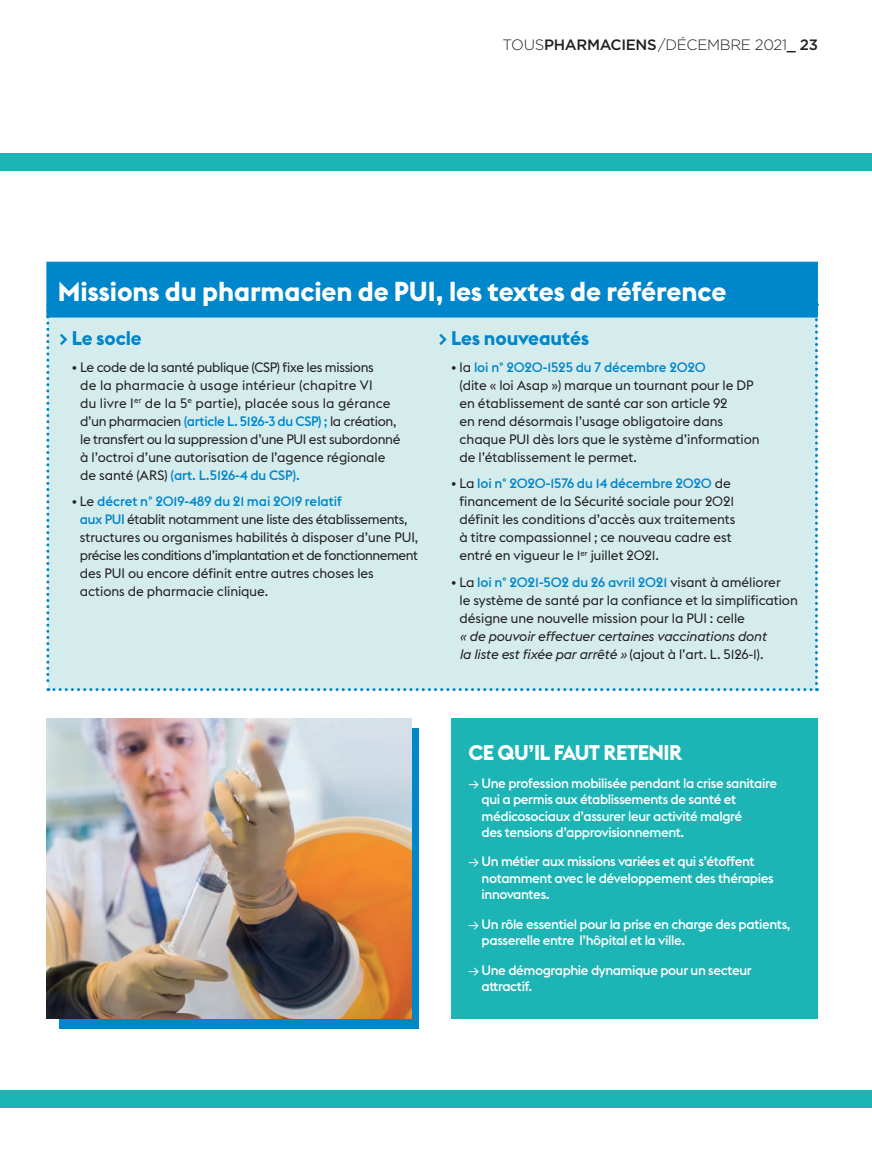
<style>
.page{position:relative;width:872px;height:1149px;background:#fff}
.page>*{position:absolute;margin:0;border:0;box-sizing:border-box;transform-origin:0 0}
.t1{font:700 27px "Euclid Flex";letter-spacing:-.005em;color:#fff}
.t2{font:700 21px "Euclid Flex";letter-spacing:-.03em;color:#fff}
.t3{font:700 19.5px "Euclid Flex";letter-spacing:-.005em;color:#0086cb}
.t4{font:300 15px "Gotham";letter-spacing:-.02em;color:#231f20}
.t5{font:13.5px/18px "Euclid Flex";letter-spacing:-.005em;color:#231f20}
.t6{font:500 13.5px/16.5px "Euclid Flex";letter-spacing:-.03em;color:#fff}
.t7{font:italic 13.5px/18px "Euclid Flex";letter-spacing:-.005em;color:#231f20}
.s1{font-weight:500}
.s2{font-weight:500;color:#0086cb}
.s3{font-weight:700}
.s4{font-style:normal}
.s5{font-weight:400}
</style>
<div class="page">
<div style="left:0;top:1090px;width:872px;height:17px;background:#1cb4b4"></div>
<div style="left:0;top:153px;width:872px;height:17px;background:#1cb4b4"></div>
<div style="left:451px;top:718px;width:367px;height:300px;background:#1cb4b4"></div>
<div style="left:46px;top:317px;width:772px;height:374px;background:#d5eced"></div>
<div style="left:48px;top:263px;width:768px;height:53px;background:#0086cb"></div>
<div style="left:46px;top:261px;width:772px;height:56px;border:3px solid #0086cb"></div>
<div style="left:60px;top:727px;width:359px;height:301px;background:#0086cb"></div>
<img style="left:46px;top:718px;width:365px;height:300px">
<p class="t4" style="left:502px;top:35px;width:317px">TOUS<span class="s1">PHARMACIENS</span> /DÉCEMBRE 2021<span class="s1">_ 23</span></p>
<h1 class="t1" style="left:58px;top:275px;width:670px">Missions du pharmacien de PUI, les textes de référence</h1>
<h3 class="t3" style="left:59px;top:327px;width:84px">&gt; Le socle</h3>
<p class="t5" style="left:80px;top:358px;width:322px;text-indent:-8px">• Le code de la santé publique (CSP) fixe les missions<br>de la pharmacie à usage intérieur (chapitre VI<br>du livre I<sup>er</sup> de la 5<sup>e</sup> partie), placée sous la gérance d’un pharmacien <span class="s2">(article L. 5126-3 du CSP) ;</span> la création, le transfert ou la suppression d’une PUI est subordonné à l’octroi d’une autorisation de l’agence régionale de santé (ARS) <span class="s2">(art. L.5126-4 du CSP).</span></p>
<p class="t5" style="left:80px;top:492px;width:340px;text-indent:-8px"><span class="s3">•</span> Le <span class="s2">décret n° 2019-489 du 21 mai 2019 relatif<br>aux PUI</span> établit notamment une liste des établissements, structures ou organismes habilités à disposer d’une PUI, précise les conditions d’implantation et de fonctionnement des PUI ou encore définit entre autres choses les actions de pharmacie clinique.</p>
<h3 class="t3" style="left:438px;top:327px;width:152px">&gt; Les nouveautés</h3>
<p class="t5" style="left:459px;top:358px;width:302px;text-indent:-8px">• la <span class="s2">loi n° 2020-1525 du 7 décembre 2020<br></span>(dite « loi Asap ») marque un tournant pour le DP en établissement de santé car son article 92<br>en rend désormais l’usage obligatoire dans chaque PUI dès lors que le système d’information de l’établissement le permet.</p>
<p class="t5" style="left:459px;top:474px;width:277px;text-indent:-8px">• La <span class="s2">loi n° 2020-1576 du 14 décembre 2020</span> de financement de la Sécurité sociale pour 2021 définit les conditions d’accès aux traitements à titre compassionnel ; ce nouveau cadre est entré en vigueur le 1<sup>er</sup> juillet 2021.</p>
<p class="t5" style="left:459px;top:573px;width:340px;text-indent:-8px">• La <span class="s2">loi n° 2021-502 du 26 avril 2021</span> visant à améliorer<br>le système de santé par la confiance et la simplification désigne une nouvelle mission pour la PUI : celle</p>
<p class="t7" style="left:459px;top:627px;width:308px">« de pouvoir effectuer certaines vaccinations dont la liste est fixée par arrêté » <span class="s4">(ajout à l’art. L. 5126-1).</span></p>
<h2 class="t2" style="left:468px;top:739px;width:215px">CE QU’IL FAUT RETENIR</h2>
<p class="t6" style="left:481px;top:774px;width:297px;text-indent:-13px"><span class="s5">→</span> Une profession mobilisée pendant la crise sanitaire qui a permis aux établissements de santé et médicosociaux d’assurer leur activité malgré<br>des tensions d’approvisionnement.</p>
<p class="t6" style="left:481px;top:853px;width:294px;text-indent:-13px"><span class="s5">→</span> Un métier aux missions variées et qui s’étoffent notamment avec le développement des thérapies innovantes.</p>
<p class="t6" style="left:481px;top:915px;width:310px;text-indent:-13px"><span class="s5">→</span> Un rôle essentiel pour la prise en charge des patients, passerelle entre l’hôpital et la ville.</p>
<p class="t6" style="left:481px;top:961px;width:272px;text-indent:-13px"><span class="s5">→</span> Une démographie dynamique pour un secteur attractif.</p>
</div>
